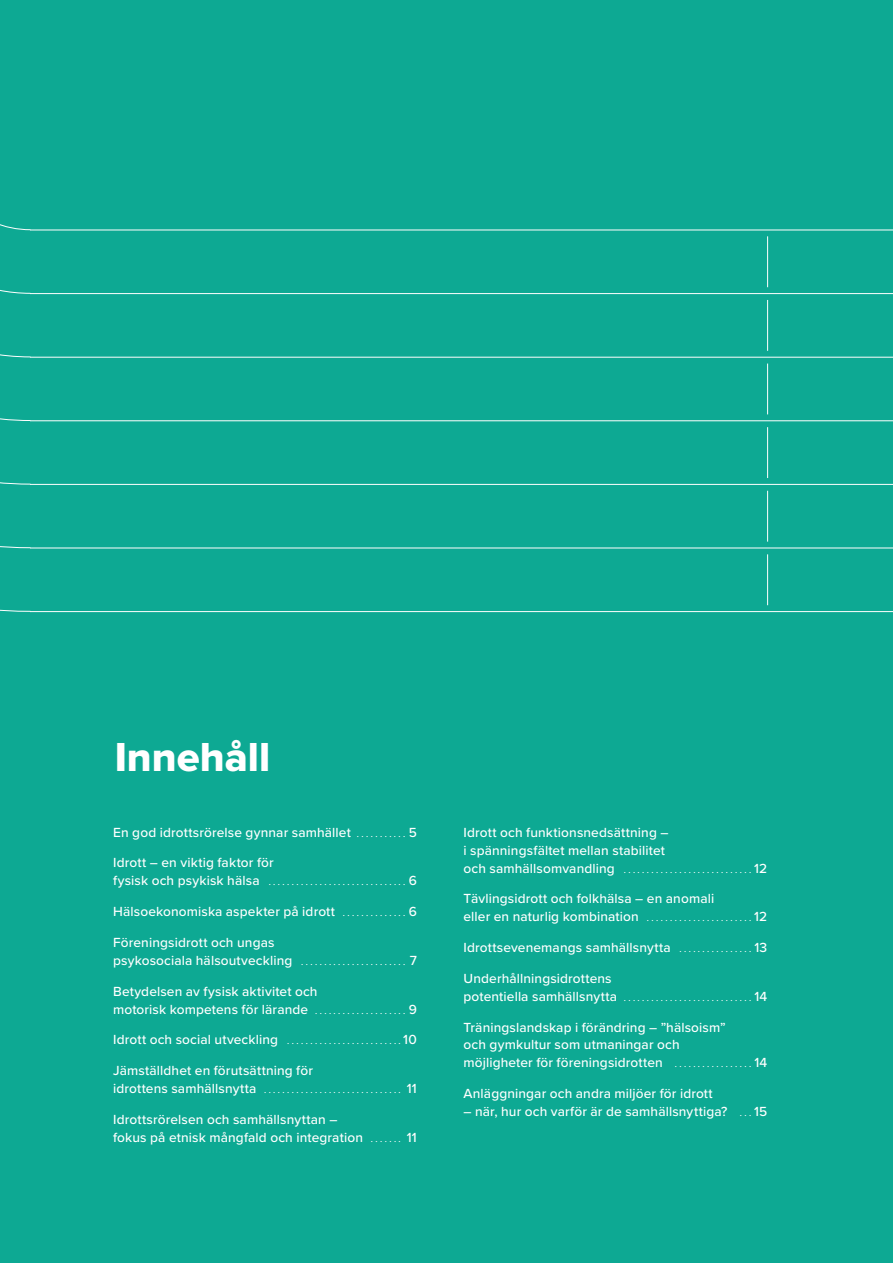
<style>
.page{position:relative;width:893px;height:1263px;background:#0da993}
.page>*{position:absolute;margin:0;border:0;box-sizing:border-box;transform-origin:0 0}
.t1{font:42px "Proxima Nova Extrabld";color:#fff}
.t2{font:500 13.65px/18px "Proxima Nova";letter-spacing:.01em;color:#fff}
.t3{font:500 9.3px "Proxima Nova";color:#fff}
.s1{font-size:9.3px}
.s2{font-size:13.65px}
</style>
<div class="page">
<svg style="left:0;top:224px;width:29px;height:388px"></svg>
<svg style="left:29px;top:229px;width:864px;height:384px"></svg>
<h1 class="t1" style="left:115px;top:725px;width:157px">Innehåll</h1>
<p class="t2" style="left:113px;top:823px;width:305px">En god idrottsrörelse gynnar samhället <span class="s1">. . . . . . . . . .</span> 5</p>
<p class="t2" style="left:113px;top:853px;width:162px">Idrott – en viktig faktor för</p>
<p class="t3" style="left:113px;top:875px;width:305px"><span class="s2">fysisk och psykisk hälsa</span> . . . . . . . . . . . . . . . . . . . . . . . . . . . . . <span class="s2">6</span></p>
<p class="t2" style="left:113px;top:902px;width:305px">Hälsoekonomiska aspekter på idrott <span class="s1">. . . . . . . . . . . . .</span> 6</p>
<p class="t2" style="left:113px;top:933px;width:305px">Föreningsidrott och ungas<br>psykosociala hälsoutveckling <span class="s1">. . . . . . . . . . . . . . . . . . . . . .</span> 7</p>
<p class="t2" style="left:113px;top:981px;width:305px">Betydelsen av fysisk aktivitet och<br>motorisk kompetens för lärande <span class="s1">. . . . . . . . . . . . . . . . . . .</span> 9</p>
<p class="t2" style="left:113px;top:1030px;width:305px">Idrott och social utveckling <span class="s1">. . . . . . . . . . . . . . . . . . . . . . . .</span> 10</p>
<p class="t2" style="left:113px;top:1061px;width:201px">Jämställdhet en förutsättning för</p>
<p class="t3" style="left:113px;top:1083px;width:305px"><span class="s2">idrottens samhällsnytta</span> . . . . . . . . . . . . . . . . . . . . . . . . . . . . . . <span class="s2">11</span></p>
<p class="t2" style="left:113px;top:1109px;width:305px">Idrottsrörelsen och samhällsnyttan –<br>fokus på etnisk mångfald och integration <span class="s1">. . . . . . .</span> 11</p>
<p class="t2" style="left:463px;top:823px;width:207px">Idrott och funktionsnedsättning – i spänningsfältet mellan stabilitet</p>
<p class="t3" style="left:463px;top:863px;width:305px"><span class="s2">och samhällsomvandling</span> . . . . . . . . . . . . . . . . . . . . . . . . . . . <span class="s2">12</span></p>
<p class="t2" style="left:463px;top:889px;width:305px">Tävlingsidrott och folkhälsa – en anomali<br>eller en naturlig kombination <span class="s1">. . . . . . . . . . . . . . . . . . . . . .</span> 12</p>
<p class="t2" style="left:463px;top:938px;width:305px">Idrottsevenemangs samhällsnytta <span class="s1">. . . . . . . . . . . . . . .</span> 13</p>
<p class="t2" style="left:463px;top:969px;width:150px">Underhållningsidrottens</p>
<p class="t3" style="left:463px;top:991px;width:305px"><span class="s2">potentiella samhällsnytta</span> . . . . . . . . . . . . . . . . . . . . . . . . . . . <span class="s2">14</span></p>
<p class="t2" style="left:463px;top:1017px;width:305px">Träningslandskap i förändring – ”hälsoism”<br>och gymkultur som utmaningar och<br>möjligheter för föreningsidrotten <span class="s1">. . . . . . . . . . . . . . . .</span> 14</p>
<p class="t2" style="left:463px;top:1084px;width:251px">Anläggningar och andra miljöer för idrott</p>
<p class="t2" style="left:463px;top:1102px;width:305px">– när, hur och varför är de samhällsnyttiga? <span class="s1">. .</span> 15</p>
</div>
